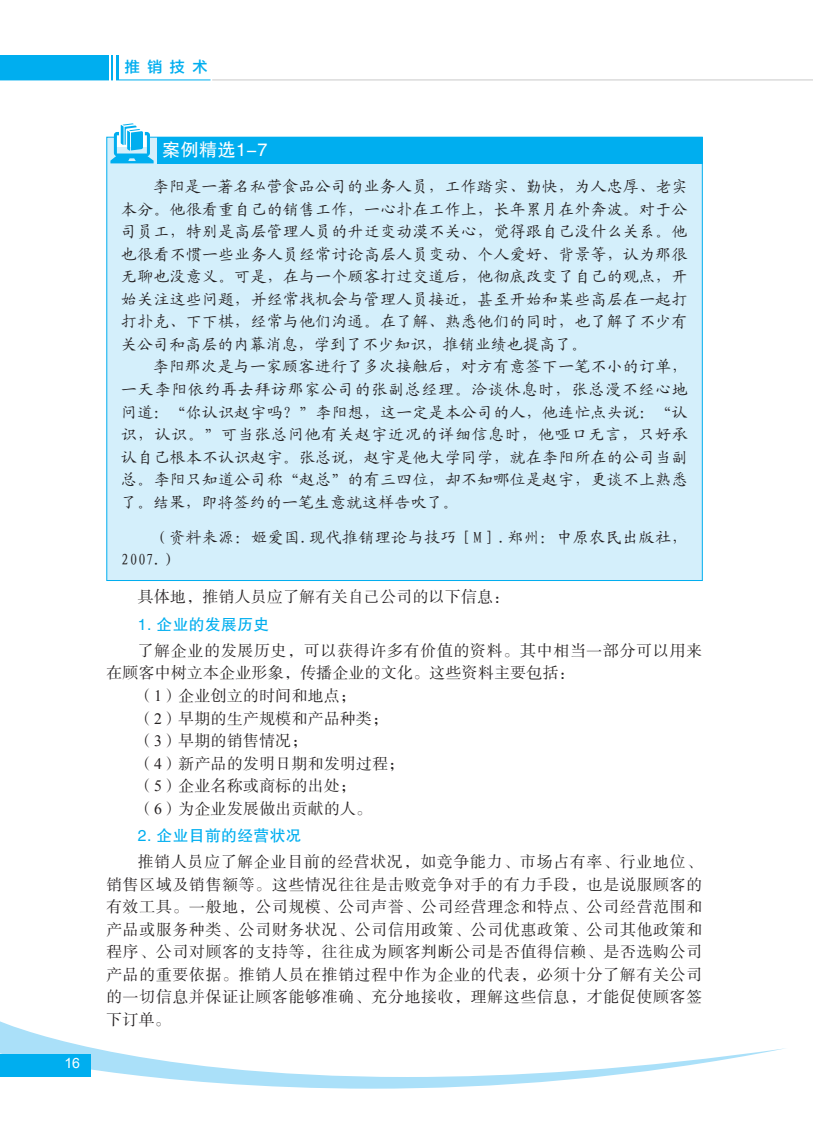
<style>
.page{position:relative;width:813px;height:1132px;background:#fff}
.page>*{position:absolute;margin:0;border:0;box-sizing:border-box;transform-origin:0 0}
.t1{font:18px "FZHTK GBK1 0";letter-spacing:.025em;color:#fff}
.t2{font:15.75px/22.5px "Kai Ti GB2312";letter-spacing:.025em;color:#231f20;text-align:justify}
.t3{font:15.75px/22.5px "FZSSK GBK1 0";letter-spacing:.025em;color:#231f20;text-align:justify}
.t4{font:15.75px/22.5px "Kai Ti GB2312";letter-spacing:.045em;color:#231f20}
.t5{font:15.75px "FZSSK GBK1 0";letter-spacing:.055em;color:#231f20}
.t6{font:15.75px "FZHTK GBK1 0";letter-spacing:.025em;color:#00aeef}
.t7{font:15px "FZLTZHK GBK1 0";color:#00aeef}
.t8{font:14.1px "Arial";color:#fff}
.s1{font-family:"Times New Roman"}
</style>
<div class="page">
<svg style="left:0;top:1021px;width:785px;height:67px"></svg>
<div style="left:0;top:1053px;width:91px;height:23px;background:#00aeef"></div>
<hr style="left:0;top:79px;width:210px;height:1px;background:#00aeef">
<div style="left:0;top:55px;width:118px;height:25px;background:#00aeef"></div>
<hr style="left:113px;top:55px;width:2px;height:26px;background:#fff">
<hr style="left:109px;top:55px;width:2px;height:26px;background:#fff">
<svg style="left:799px;top:79px;width:13px;height:1px"></svg>
<hr style="left:212px;top:79px;width:587px;height:1px;background:#231f20">
<div style="left:106px;top:137px;width:596px;height:443px;background:#d4effb"></div>
<div style="left:157px;top:137px;width:545px;height:26px;background:#00aeef"></div>
<svg style="left:110px;top:123px;width:43px;height:40px"></svg>
<p class="t8" style="left:64px;top:1053px;width:17px">16</p>
<p class="t7" style="left:125px;top:59px;width:84px">推销技术</p>
<p class="t1" style="left:162px;top:140px;width:107px">案例精选1-7</p>
<p class="t2" style="left:121px;top:175px;width:567px;text-indent:32px">李阳是一著名私营食品公司的业务人员，工作踏实、勤快，为人忠厚、老实本分。他很看重自己的销售工作，一心扑在工作上，长年累月在外奔波。对于公司员工，特别是高层管理人员的升迁变动漠不关心，觉得跟自己没什么关系。他也很看不惯一些业务人员经常讨论高层人员变动、个人爱好、背景等，认为那很无聊也没意义。可是，在与一个顾客打过交道后，他彻底改变了自己的观点，开始关注这些问题，并经常找机会与管理人员接近，甚至开始和某些高层在一起打打扑克、下下棋，经常与他们沟通。在了解、熟悉他们的同时，也了解了不少有关公司和高层的内幕消息，学到了不少知识，推销业绩也提高了。</p>
<p class="t2" style="left:121px;top:355px;width:568px;text-indent:32px">李阳那次是与一家顾客进行了多次接触后，对方有意签下一笔不小的订单，一天李阳依约再去拜访那家公司的张副总经理。洽谈休息时，张总漫不经心地问道：“你认识赵宇吗？”李阳想，这一定是本公司的人，他连忙点头说：“认识，认识。”可当张总问他有关赵宇近况的详细信息时，他哑口无言，只好承认自己根本不认识赵宇。张总说，赵宇是他大学同学，就在李阳所在的公司当副总。李阳只知道公司称“赵总”的有三四位，却不知哪位是赵宇，更谈不上熟悉了。结果，即将签约的一笔生意就这样告吹了。</p>
<p class="t4" style="left:121px;top:526px;width:567px;text-indent:32px">（资料来源：姬爱国.现代推销理论与技巧［M］.郑州：中原农民出版社，<br>2007.）</p>
<p class="t3" style="left:138px;top:586px;width:372px">具体地，推销人员应了解有关自己公司的以下信息：</p>
<p class="t6" style="left:138px;top:615px;width:133px">1. 企业的发展历史</p>
<p class="t5" style="left:138px;top:642px;width:565px">了解企业的发展历史，可以获得许多有价值的资料。其中相当一部分可以用来</p>
<p class="t3" style="left:106px;top:662px;width:469px">在顾客中树立本企业形象，传播企业的文化。这些资料主要包括：</p>
<p class="t3" style="left:138px;top:685px;width:219px">（<span class="s1">1</span>）企业创立的时间和地点；</p>
<p class="t3" style="left:138px;top:707px;width:252px">（<span class="s1">2</span>）早期的生产规模和产品种类；</p>
<p class="t3" style="left:138px;top:730px;width:171px">（<span class="s1">3</span>）早期的销售情况；</p>
<p class="t3" style="left:138px;top:752px;width:268px">（<span class="s1">4</span>）新产品的发明日期和发明过程；</p>
<p class="t3" style="left:138px;top:775px;width:219px">（<span class="s1">5</span>）企业名称或商标的出处；</p>
<p class="t3" style="left:138px;top:797px;width:235px">（<span class="s1">6</span>）为企业发展做出贡献的人。</p>
<p class="t6" style="left:138px;top:826px;width:165px">2. 企业目前的经营状况</p>
<p class="t3" style="left:106px;top:851px;width:597px;text-indent:32px">推销人员应了解企业目前的经营状况，如竞争能力、市场占有率、行业地位、销售区域及销售额等。这些情况往往是击败竞争对手的有力手段，也是说服顾客的有效工具。一般地，公司规模、公司声誉、公司经营理念和特点、公司经营范围和产品或服务种类、公司财务状况、公司信用政策、公司优惠政策、公司其他政策和程序、公司对顾客的支持等，往往成为顾客判断公司是否值得信赖、是否选购公司产品的重要依据。推销人员在推销过程中作为企业的代表，必须十分了解有关公司的一切信息并保证让顾客能够准确、充分地接收，理解这些信息，才能促使顾客签下订单。</p>
</div>
